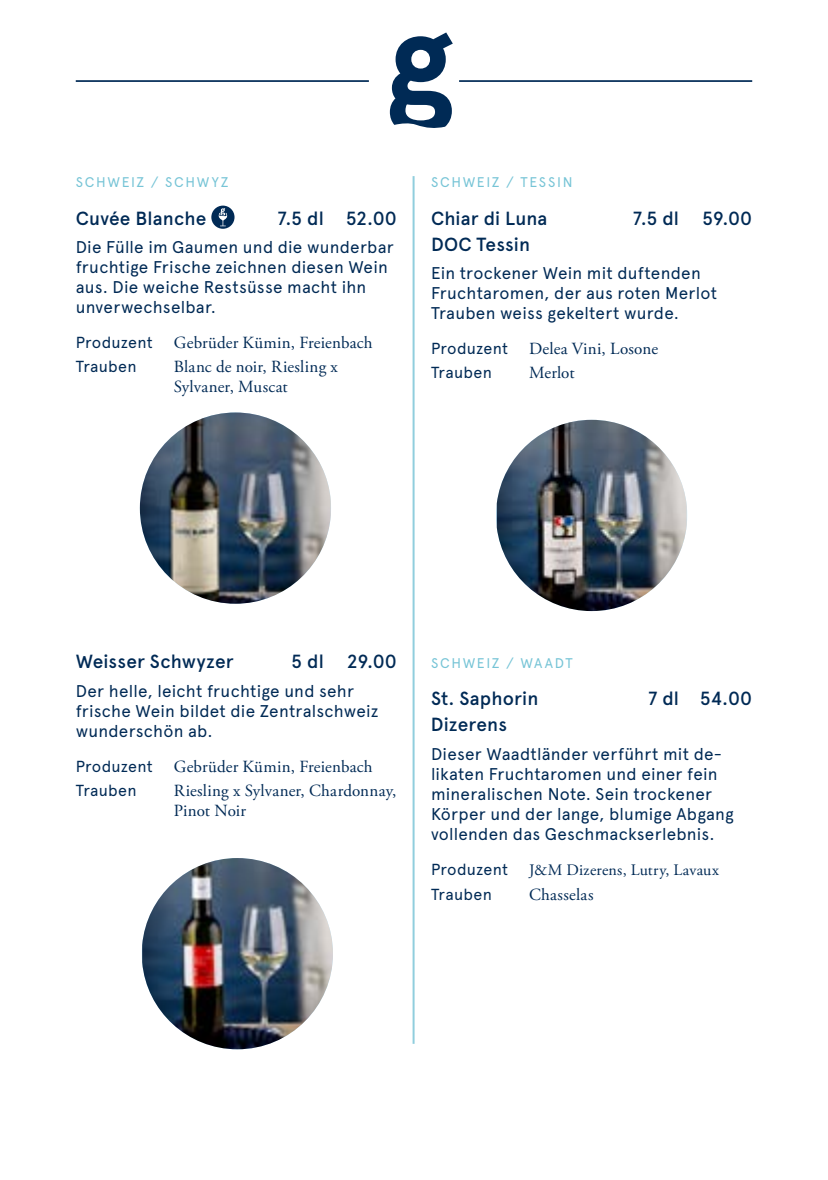
<style>
.page{position:relative;width:828px;height:1180px;background:#fff}
.page>*{position:absolute;margin:0;border:0;box-sizing:border-box;transform-origin:0 0}
.t1{font:500 19px "Apercu Pro";letter-spacing:.01em;color:#002a55}
.t2{font:17px/20px "Apercu Pro";letter-spacing:.015em;color:#002a55}
.t3{font:17px/20px "Adobe Garamond Pro";letter-spacing:.01em;color:#002a55}
.t4{font:16px "Apercu Pro";letter-spacing:.01em;color:#002a55}
.t5{font:16px "Adobe Garamond Pro";letter-spacing:.015em;color:#002a55}
.t6{font:14px "Apercu Pro";letter-spacing:.12em;color:#76c4d6}
.s1{font-family:"Apercu Pro";font-size:16px}
</style>
<div class="page">
<hr style="left:76px;top:80px;width:293px;height:2px;background:#002a55">
<hr style="left:459px;top:80px;width:293px;height:2px;background:#002a55">
<svg style="left:390px;top:32px;width:63px;height:96px"></svg>
<svg style="left:211px;top:205px;width:23px;height:24px"></svg>
<svg style="left:219px;top:208px;width:8px;height:18px"></svg>
<img style="left:497px;top:420px;width:190px;height:191px">
<hr style="left:412px;top:176px;width:2px;height:867px;background:#90cedd">
<img style="left:142px;top:858px;width:191px;height:191px">
<img style="left:140px;top:412px;width:191px;height:191px;border-radius:94px">
<p class="t6" style="left:76px;top:172px;width:154px">SCHWEIZ / SCHWYZ</p>
<p class="t1" style="left:76px;top:203px;width:132px">Cuvée Blanche</p>
<p class="t1" style="left:277px;top:203px;width:121px">7.5 dl 52.00</p>
<p class="t2" style="left:76px;top:236px;width:320px">Die Fülle im Gaumen und die wunderbar fruchtige Frische zeichnen diesen Wein aus. Die weiche Restsüsse macht ihn unverwechselbar.</p>
<p class="t3" style="left:76px;top:333px;width:298px"><span class="s1">Produzent</span> Gebrüder Kümin, Freienbach</p>
<p class="t4" style="left:76px;top:355px;width:62px">Trauben</p>
<p class="t3" style="left:174px;top:357px;width:166px">Blanc de noir, Riesling x<br>Sylvaner, Muscat</p>
<p class="t6" style="left:431px;top:172px;width:143px">SCHWEIZ / TESSIN</p>
<p class="t1" style="left:431px;top:203px;width:118px">Chiar di Luna</p>
<p class="t1" style="left:633px;top:203px;width:121px">7.5 dl 59.00</p>
<p class="t1" style="left:431px;top:229px;width:101px">DOC Tessin</p>
<p class="t2" style="left:431px;top:262px;width:288px">Ein trockener Wein mit duftenden<br>Fruchtaromen, der aus roten Merlot<br>Trauben weiss gekeltert wurde.</p>
<p class="t3" style="left:431px;top:339px;width:229px"><span class="s1">Produzent</span> Delea Vini, Losone</p>
<p class="t4" style="left:431px;top:361px;width:62px">Trauben</p>
<p class="t3" style="left:529px;top:363px;width:47px">Merlot</p>
<p class="t1" style="left:76px;top:647px;width:159px">Weisser Schwyzer</p>
<p class="t1" style="left:291px;top:647px;width:107px">5 dl 29.00</p>
<p class="t2" style="left:76px;top:679px;width:304px">Der helle, leicht fruchtige und sehr frische Wein bildet die Zentralschweiz wunderschön ab.</p>
<p class="t3" style="left:76px;top:757px;width:298px"><span class="s1">Produzent</span> Gebrüder Kümin, Freienbach</p>
<p class="t4" style="left:76px;top:778px;width:62px">Trauben</p>
<p class="t3" style="left:174px;top:781px;width:224px">Riesling x Sylvaner, Chardonnay,<br>Pinot Noir</p>
<p class="t6" style="left:431px;top:652px;width:143px">SCHWEIZ / WAADT</p>
<p class="t1" style="left:431px;top:684px;width:109px">St. Saphorin</p>
<p class="t1" style="left:648px;top:684px;width:105px">7 dl 54.00</p>
<p class="t1" style="left:431px;top:710px;width:77px">Dizerens</p>
<p class="t2" style="left:431px;top:742px;width:304px">Dieser Waadtländer verführt mit de&shy;likaten Fruchtaromen und einer fein mineralischen Note. Sein trockener Körper und der lange, blumige Abgang vollenden das Geschmackserlebnis.</p>
<p class="t4" style="left:431px;top:857px;width:79px">Produzent</p>
<p class="t5" style="left:529px;top:860px;width:191px">J&amp;M Dizerens, Lutry, Lavaux</p>
<p class="t4" style="left:431px;top:882px;width:62px">Trauben</p>
<p class="t3" style="left:529px;top:885px;width:66px">Chasselas</p>
</div>
